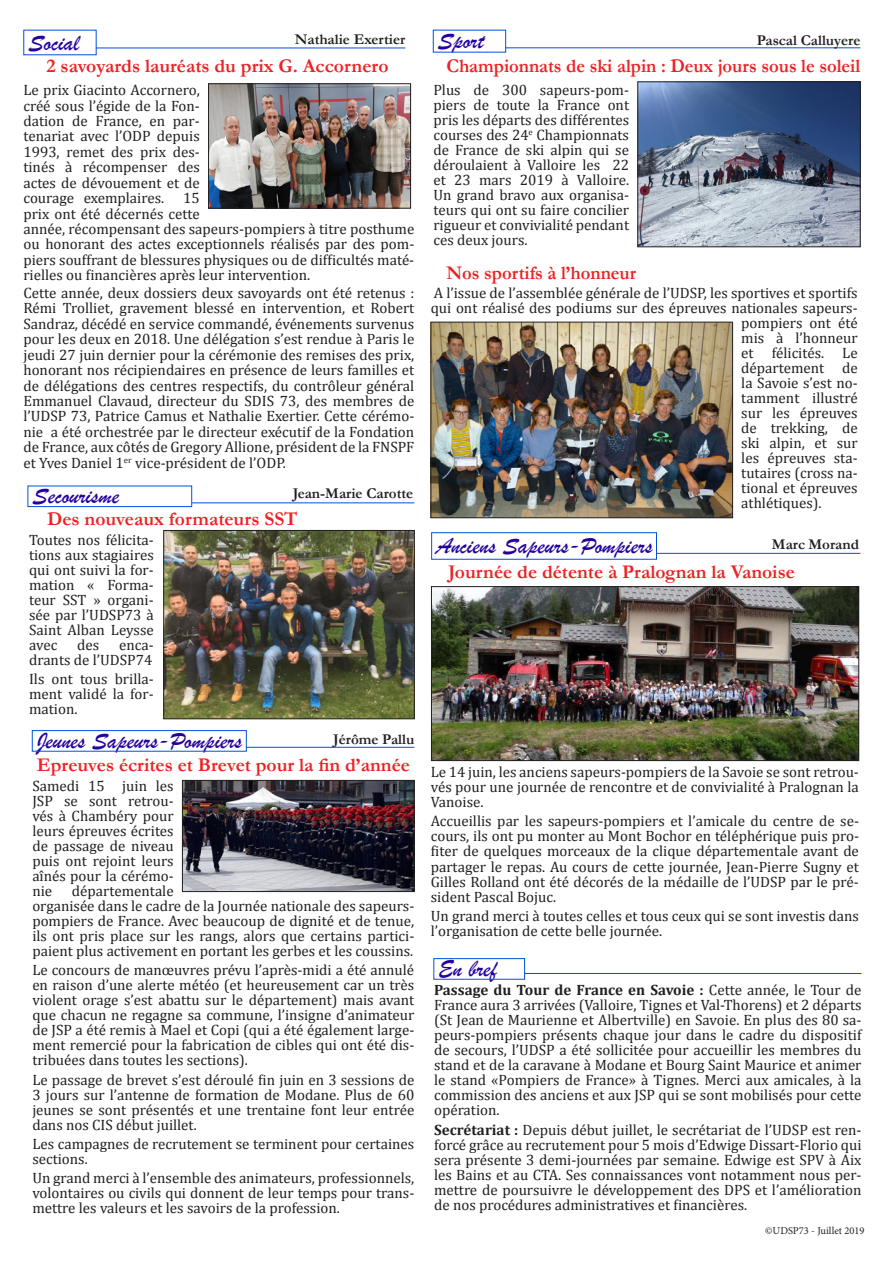
<style>
.page{position:relative;width:893px;height:1263px;background:#fff}
.page>*{position:absolute;margin:0;border:0;box-sizing:border-box;transform-origin:0 0}
.t1{font:24px "Brush Script";color:#25009f}
.t2{font:700 19.5px "Garamond";color:#ee2123}
.t3{font:700 19.5px "Garamond";color:#ee2123;scale:.95 1}
.t4{font:15px/15px "Cambria";color:#231f20;text-align:justify}
.t5{font:700 15px "Garamond";color:#231f20}
.t6{font:10.5px "Minion Pro";color:#231f20}
.s1{font-weight:700}
</style>
<div class="page">
<div style="left:431px;top:532px;width:226px;height:28px;border:1px solid #0052dc"></div>
<div style="left:32px;top:730px;width:215px;height:21px;border:1px solid #0052dc"></div>
<hr style="left:247px;top:747px;width:167px;height:1px;background:#0052dc">
<div style="left:433px;top:958px;width:92px;height:21px;border:1px solid #0052dc"></div>
<hr style="left:525px;top:973px;width:336px;height:1px;background:#0052dc">
<img style="left:184px;top:782px;width:228px;height:108px">
<div style="left:182px;top:780px;width:232px;height:112px;border:1px solid #231f20"></div>
<img style="left:433px;top:588px;width:424px;height:171px">
<div style="left:431px;top:586px;width:428px;height:175px;border:1px solid #231f20"></div>
<hr style="left:96px;top:48px;width:309px;height:1px;background:#0052dc">
<img style="left:210px;top:86px;width:199px;height:120px">
<div style="left:208px;top:84px;width:203px;height:124px;border:1px solid #231f20"></div>
<hr style="left:505px;top:47px;width:355px;height:1px;background:#0052dc">
<img style="left:640px;top:84px;width:218px;height:161px">
<div style="left:638px;top:82px;width:222px;height:165px;border:1px solid #231f20"></div>
<div style="left:28px;top:486px;width:164px;height:21px;border:1px solid #0052dc"></div>
<hr style="left:192px;top:502px;width:222px;height:1px;background:#0052dc">
<img style="left:166px;top:532px;width:246px;height:185px">
<div style="left:164px;top:530px;width:250px;height:189px;border:1px solid #231f20"></div>
<img style="left:433px;top:324px;width:298px;height:192px">
<div style="left:431px;top:322px;width:302px;height:196px;border:1px solid #231f20"></div>
<hr style="left:657px;top:553px;width:203px;height:1px;background:#0052dc">
<h1 class="t1" style="left:28px;top:28px;width:52px">Social</h1>
<p class="t5" style="left:295px;top:29px;width:112px">Nathalie Exertier</p>
<h2 class="t2" style="left:47px;top:52px;width:343px">2 savoyards lauréats du prix G. Accornero</h2>
<p class="t4" style="left:23px;top:82px;width:178px;line-height:15.5px">Le prix Giacinto Accornero, créé sous l’égide de la Fon&shy;dation de France, en par&shy;tenariat avec l’ODP depuis 1993, remet des prix des&shy;tinés à récompenser des actes de dévouement et de courage exemplaires.</p>
<p class="t4" style="left:23px;top:190px;width:392px;line-height:15.5px;text-align:left;text-indent:160px">15<br>prix ont été décernés cette<br>année, récompensant des sapeurs-pompiers à titre posthume ou honorant des actes exceptionnels réalisés par des pom&shy;piers souffrant de blessures physiques ou de difficultés maté&shy;rielles ou financières après leur intervention.</p>
<p class="t4" style="left:23px;top:285px;width:392px;line-height:15.5px">Cette année, deux dossiers deux savoyards ont été retenus :<br>Rémi Trolliet, gravement blessé en intervention, et Robert Sandraz, décédé en service commandé, événements survenus pour les deux en 2018. Une délégation s’est rendue à Paris le jeudi 27 juin dernier pour la cérémonie des remises des prix, honorant nos récipiendaires en présence de leurs familles et de délégations des centres respectifs, du contrôleur général Emmanuel Clavaud, directeur du SDIS 73, des membres de l’UDSP 73, Patrice Camus et Nathalie Exertier. Cette cérémo&shy;nie a été orchestrée par le directeur exécutif de la Fondation de France, aux côtés de Gregory Allione, président de la FNSPF et Yves Daniel 1<sup>er</sup> vice-président de l’ODP.</p>
<h1 class="t1" style="left:33px;top:481px;width:88px">Secourisme</h1>
<p class="t5" style="left:293px;top:483px;width:122px">Jean-Marie Carotte</p>
<h2 class="t2" style="left:47px;top:506px;width:252px">Des nouveaux formateurs SST</h2>
<p class="t4" style="left:29px;top:532px;width:126px">Toutes nos félicita&shy;tions aux stagiaires qui ont suivi la for&shy;mation « Forma&shy;teur SST » organi&shy;sée par l’UDSP73 à Saint Alban Leysse avec</p>
<p class="t4" style="left:77px;top:637px;width:24px">des</p>
<p class="t4" style="left:29px;top:637px;width:126px;text-align:right">enca-<br>drants de l’UDSP74</p>
<p class="t4" style="left:29px;top:671px;width:126px">Ils ont tous brilla&shy;ment validé la for&shy;mation.</p>
<h1 class="t1" style="left:37px;top:726px;width:207px">Jeunes Sapeurs-Pompiers</h1>
<p class="t5" style="left:333px;top:729px;width:83px">Jérôme Pallu</p>
<h2 class="t2" style="left:37px;top:752px;width:375px">Epreuves écrites et Brevet pour la fin d’année</h2>
<p class="t4" style="left:32px;top:778px;width:143px">Samedi 15 juin les JSP se sont retrou&shy;vés à Chambéry pour leurs épreuves écrites de passage de niveau puis ont rejoint leurs aînés pour la cérémo&shy;nie</p>
<p class="t4" style="left:32px;top:883px;width:383px;text-align:left;text-indent:40px">départementale<br>organisée dans le cadre de la Journée nationale des sapeurs&shy;pompiers de France. Avec beaucoup de dignité et de tenue, ils ont pris place sur les rangs, alors que certains partici&shy;paient plus activement en portant les gerbes et les coussins.</p>
<p class="t4" style="left:32px;top:963px;width:383px">Le concours de manœuvres prévu l’après-midi a été annulé en raison d’une alerte météo (et heureusement car un très violent orage s’est abattu sur le département) mais avant que chacun ne regagne sa commune, l’insigne d’animateur de JSP a été remis à Mael et Copi (qui a été également large&shy;ment remercié pour la fabrication de cibles qui ont été dis&shy;tribuées dans toutes les sections).</p>
<p class="t4" style="left:32px;top:1072px;width:383px">Le passage de brevet s’est déroulé fin juin en 3 sessions de 3 jours sur l’antenne de formation de Modane. Plus de 60 jeunes se sont présentés et une trentaine font leur entrée dans nos CIS début juillet.</p>
<p class="t4" style="left:32px;top:1136px;width:383px">Les campagnes de recrutement se terminent pour certaines sections.</p>
<p class="t4" style="left:32px;top:1170px;width:383px">Un grand merci à l’ensemble des animateurs, professionnels, volontaires ou civils qui donnent de leur temps pour trans&shy;mettre les valeurs et les savoirs de la profession.</p>
<h1 class="t1" style="left:438px;top:26px;width:47px">Sport</h1>
<p class="t5" style="left:757px;top:30px;width:105px">Pascal Calluyere</p>
<h2 class="t3" style="left:446px;top:53px;width:437px">Championnats de ski alpin : Deux jours sous le soleil</h2>
<p class="t4" style="left:433px;top:83px;width:197px">Plus de 300 sapeurs-pom&shy;piers de toute la France ont pris les départs des différentes courses des 24<sup>e</sup> Championnats de France de ski alpin qui se déroulaient à Valloire les 22 et 23 mars 2019 à Valloire.<br>Un grand bravo aux organisa&shy;teurs qui ont su faire concilier rigueur et convivialité pendant ces deux jours.</p>
<h2 class="t3" style="left:446px;top:259px;width:201px">Nos sportifs à l’honneur</h2>
<p class="t4" style="left:434px;top:286px;width:425px">A l’issue de l’assemblée générale de l’UDSP, les sportives et sportifs</p>
<p class="t4" style="left:431px;top:301px;width:428px">qui ont réalisé des podiums sur des épreuves nationales sapeurs-</p>
<p class="t4" style="left:741px;top:316px;width:118px">pompiers ont été</p>
<p class="t4" style="left:741px;top:331px;width:118px">mis à l’honneur</p>
<p class="t4" style="left:741px;top:346px;width:118px">et félicités. Le</p>
<p class="t4" style="left:741px;top:361px;width:118px">département de</p>
<p class="t4" style="left:741px;top:376px;width:118px">la Savoie s’est no-</p>
<p class="t4" style="left:741px;top:391px;width:118px">tamment illustré</p>
<p class="t4" style="left:741px;top:406px;width:118px">sur les épreuves</p>
<p class="t4" style="left:741px;top:421px;width:118px">de trekking, de</p>
<p class="t4" style="left:741px;top:436px;width:118px">ski alpin, et sur</p>
<p class="t4" style="left:741px;top:451px;width:118px">les épreuves sta-</p>
<p class="t4" style="left:741px;top:466px;width:118px">tutaires (cross na-</p>
<p class="t4" style="left:741px;top:481px;width:118px">tional et épreuves</p>
<p class="t4" style="left:741px;top:496px;width:82px">athlétiques).</p>
<h1 class="t1" style="left:436px;top:531px;width:218px">Anciens Sapeurs-Pompiers</h1>
<p class="t5" style="left:772px;top:534px;width:89px">Marc Morand</p>
<h2 class="t2" style="left:448px;top:558px;width:348px">Journée de détente à Pralognan la Vanoise</h2>
<p class="t4" style="left:431px;top:764px;width:430px">Le 14 juin, les anciens sapeurs-pompiers de la Savoie se sont retrou&shy;vés pour une journée de rencontre et de convivialité à Pralognan la Vanoise.</p>
<p class="t4" style="left:431px;top:814px;width:430px">Accueillis par les sapeurs-pompiers et l’amicale du centre de se&shy;cours, ils ont pu monter au Mont Bochor en téléphérique puis pro&shy;fiter de quelques morceaux de la clique départementale avant de partager le repas. Au cours de cette journée, Jean-Pierre Sugny et Gilles Rolland ont été décorés de la médaille de l’UDSP par le pré&shy;sident Pascal Bojuc.</p>
<p class="t4" style="left:431px;top:908px;width:430px">Un grand merci à toutes celles et tous ceux qui se sont investis dans l’organisation de cette belle journée.</p>
<h1 class="t1" style="left:438px;top:954px;width:60px">En bref</h1>
<p class="t4" style="left:434px;top:983px;width:429px"><span class="s1">Passage du Tour de France en Savoie :</span> Cette année, le Tour de France aura 3 arrivées (Valloire, Tignes et Val-Thorens) et 2 départs (St Jean de Maurienne et Albertville) en Savoie. En plus des 80 sa&shy;peurs-pompiers présents chaque jour dans le cadre du dispositif de secours, l’UDSP a été sollicitée pour accueillir les membres du stand et de la caravane à Modane et Bourg Saint Maurice et animer le stand «Pompiers de France» à Tignes. Merci aux amicales, à la commission des anciens et aux JSP qui se sont mobilisés pour cette opération.</p>
<p class="t4" style="left:434px;top:1122px;width:429px"><span class="s1">Secrétariat :</span> Depuis début juillet, le secrétariat de l’UDSP est ren&shy;forcé grâce au recrutement pour 5 mois d’Edwige Dissart-Florio qui sera présente 3 demi-journées par semaine. Edwige est SPV à Aix les Bains et au CTA. Ses connaissances vont notamment nous per&shy;mettre de poursuivre le développement des DPS et l’amélioration de nos procédures administratives et financières.</p>
<p class="t6" style="left:765px;top:1223px;width:101px">©UDSP73 - Juillet 2019</p>
</div>
